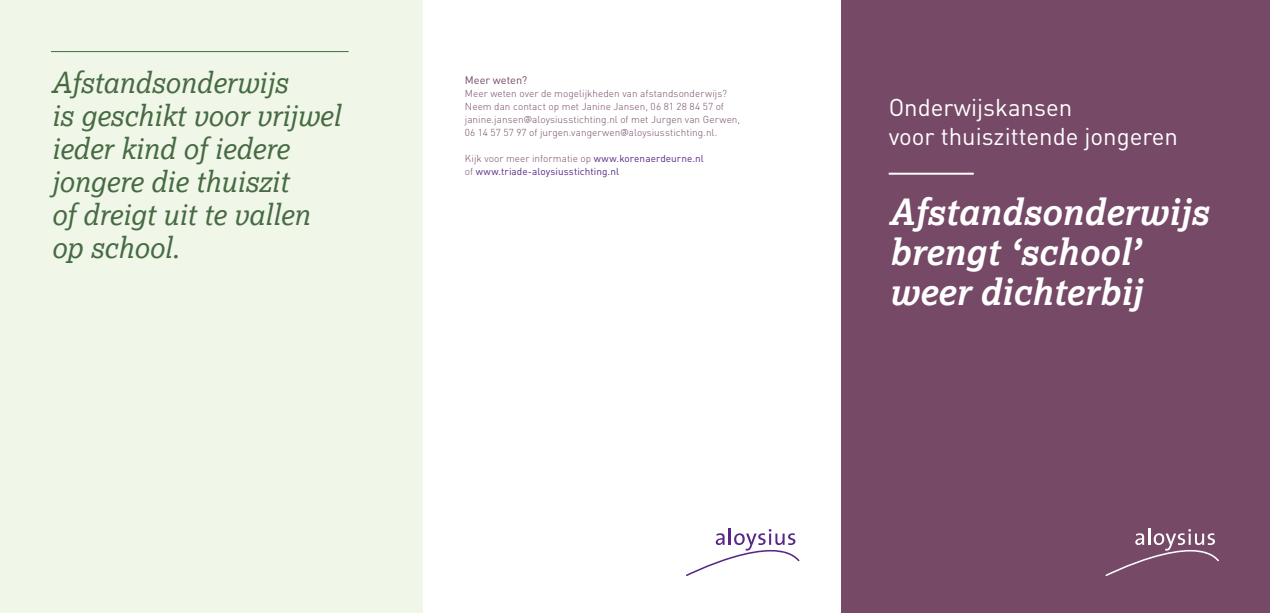
<style>
.page{position:relative;width:1270px;height:613px;background:#fff}
.page>*{position:absolute;margin:0;border:0;box-sizing:border-box;transform-origin:0 0}
.t1{font:italic 700 36px/40px "Lexia";color:#fff}
.t2{font:italic 29px/33px "Lexia";color:#466a43}
.t3{font:24px "DIN";color:#fff}
.t4{font:11px "DIN Regular Alternate";color:#764967}
.t5{font:300 10px/13px "DINOT";letter-spacing:.005em;color:#764967}
.t6{font:10px "DINOT";letter-spacing:.005em;color:#552888}
.s1{font-family:"Interstate"}
.s2{font-weight:400;color:#552888}
.s3{font-weight:300;color:#764967}
</style>
<div class="page">
<svg style="left:686px;top:528px;width:113px;height:47px"></svg>
<div style="left:0;top:0;width:422px;height:612px;background:#f0f7e8"></div>
<hr style="left:51px;top:51px;width:298px;height:1px;background:#466a43">
<div style="left:842px;top:0;width:428px;height:612px;background:#764967"></div>
<svg style="left:1106px;top:528px;width:113px;height:47px"></svg>
<hr style="left:889px;top:172px;width:85px;height:2px;background:#fff">
<p class="t2" style="left:51px;top:65px;width:291px">Afstandsonderwijs<br>is geschikt voor vrijwel ieder kind of iedere jongere die thuiszit<br>of dreigt uit te vallen</p>
<p class="t2" style="left:51px;top:230px;width:130px">op school.</p>
<p class="t4" style="left:465px;top:73px;width:64px">Meer weten?</p>
<p class="t5" style="left:465px;top:86px;width:263px">Meer weten over de mogelijkheden van afstandsonderwijs?</p>
<p class="t5" style="left:465px;top:99px;width:277px">Neem dan contact op met Janine Jansen, 06 81 28 84 57 of janine.jansen<span class="s1">@</span>aloysiusstichting.nl of met Jurgen van Gerwen,<br>06 14 57 57 97 of jurgen.vangerwen<span class="s1">@</span>aloysiusstichting.nl.</p>
<p class="t5" style="left:465px;top:151px;width:240px">Kijk voor meer informatie op <span class="s2">www.korenaerdeurne.nl</span></p>
<p class="t6" style="left:465px;top:165px;width:156px"><span class="s3">of</span> www.triade-aloysiusstichting.nl</p>
<p class="t3" style="left:889px;top:93px;width:185px">Onderwijskansen</p>
<p class="t3" style="left:889px;top:122px;width:291px">voor thuiszittende jongeren</p>
<p class="t1" style="left:889px;top:190px;width:321px">Afstandsonderwijs brengt ‘school’</p>
<p class="t1" style="left:889px;top:270px;width:255px">weer dichterbij</p>
</div>
